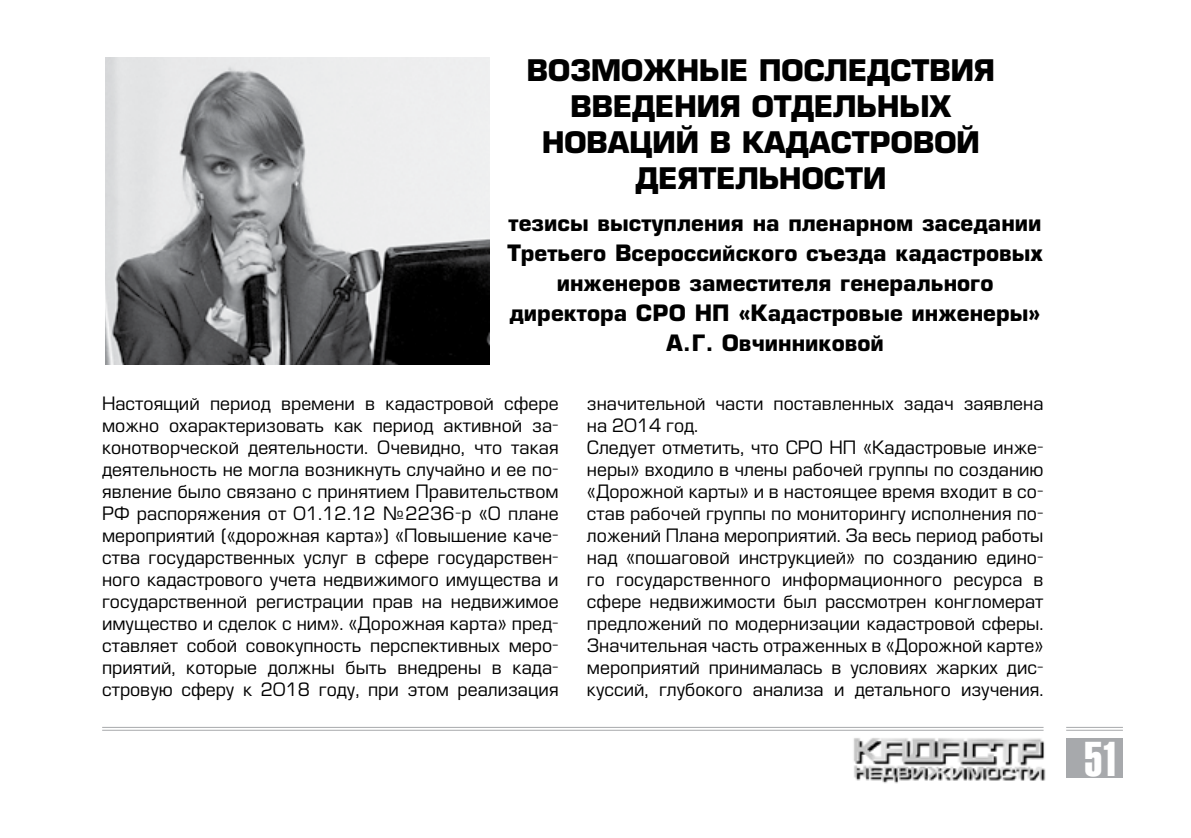
<style>
.page{position:relative;width:1191px;height:838px;background:#fff}
.page>*{position:absolute;margin:0;border:0;box-sizing:border-box;transform-origin:0 0}
.t1{font:48px "Helios Extra Compressed C";color:#fff}
.t2{font:700 29px/36px "Europe";letter-spacing:-.02em;color:#000;text-align:center}
.t3{font:700 22px/30px "Europe";color:#000;text-align:center}
.t4{font:18px/22px "Europe";color:#000;text-align:justify}
</style>
<div class="page">
<img style="left:842px;top:727px;width:203px;height:57px">
<hr style="left:102px;top:730px;width:941px;height:1px;background:#a7a9ac">
<hr style="left:102px;top:727px;width:941px;height:1px;background:#a7a9ac">
<hr style="left:1066px;top:730px;width:57px;height:1px;background:#a7a9ac">
<hr style="left:1066px;top:727px;width:57px;height:1px;background:#a7a9ac">
<div style="left:1066px;top:738px;width:57px;height:40px;background:#a7a9ac"></div>
<img style="left:106px;top:58px;width:383px;height:307px">
<p class="t2" style="left:526px;top:53px;width:470px">ВОЗМОЖНЫЕ ПОСЛЕДСТВИЯ<br>ВВЕДЕНИЯ ОТДЕЛЬНЫХ<br>НОВАЦИЙ В КАДАСТРОВОЙ<br>ДЕЯТЕЛЬНОСТИ</p>
<p class="t3" style="left:507px;top:208px;width:537px">тезисы выступления на пленарном заседании Третьего Всероссийского съезда кадастровых инженеров заместителя генерального директора СРО НП «Кадастровые инженеры» А.Г. Овчинниковой</p>
<p class="t4" style="left:102px;top:393px;width:458px">Настоящий период времени в кадастровой сфере можно охарактеризовать как период активной за&shy;конотворческой деятельности. Очевидно, что такая деятельность не могла возникнуть случайно и ее по&shy;явление было связано с принятием Правительством РФ распоряжения от 01.12.12 №2236‑р «О плане мероприятий («дорожная карта») «Повышение каче&shy;ства государственных услуг в сфере государствен&shy;ного кадастрового учета недвижимого имущества и государственной регистрации прав на недвижимое имущество и сделок с ним». «Дорожная карта» пред&shy;ставляет собой совокупность перспективных меро&shy;приятий, которые должны быть внедрены в када&shy;стровую сферу к 2018 году, при этом реализация</p>
<p class="t4" style="left:587px;top:393px;width:458px;text-align:left">значительной части поставленных задач заявлена на 2014 год.<br>Следует отметить, что СРО НП «Кадастровые инже&shy;неры» входило в члены рабочей группы по созданию «Дорожной карты» и в настоящее время входит в со&shy;став рабочей группы по мониторингу исполнения по&shy;ложений Плана мероприятий. За весь период работы над «пошаговой инструкцией» по созданию едино&shy;го государственного информационного ресурса в сфере недвижимости был рассмотрен конгломерат предложений по модернизации кадастровой сферы.<br>Значительная часть отраженных в «Дорожной карте» мероприятий принималась в условиях жарких дис&shy;куссий, глубокого анализа и детального изучения.</p>
<p class="t1" style="left:1084px;top:731px;width:37px">51</p>
</div>
